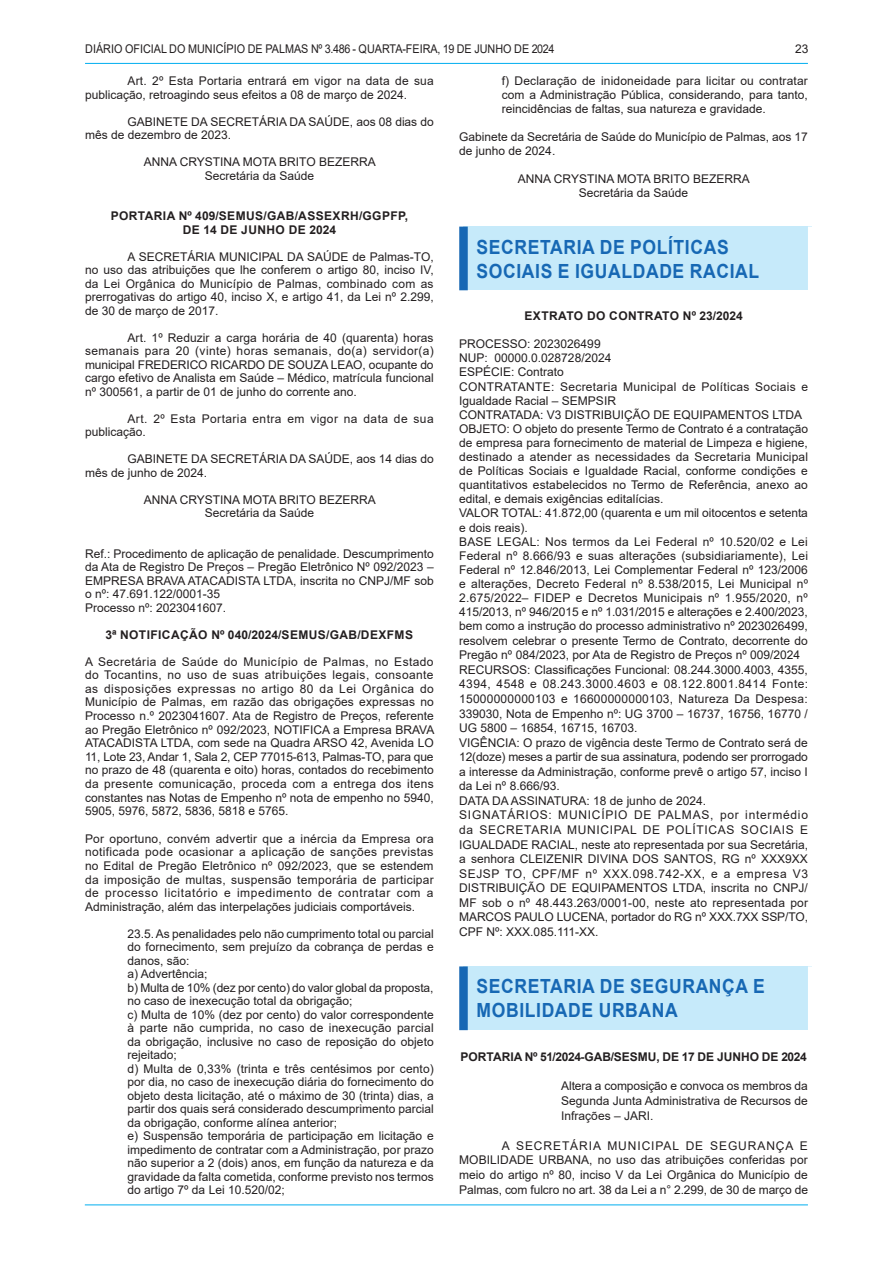
<style>
.page{position:relative;width:893px;height:1263px;background:#fff}
.page>*{position:absolute;margin:0;border:0;box-sizing:border-box;transform-origin:0 0}
.CHANCELA{font:700 19.5px/24px "Arial";letter-spacing:.035em;color:#1768b4;scale:.9 1}
.SEM_PARAGRAFO{font:12px/14.5px "Arial";color:#231f20;text-align:justify}
.NUMERAÇÃO{font:12px/13.5px "Arial";color:#231f20;text-align:justify}
.TEXTO{font:12px/13.5px "Arial";color:#231f20}
.ASSINATURA{font:12px "Arial";color:#231f20}
.TITULO{font:700 12px "Arial";letter-spacing:.035em;color:#231f20}
.EMENTA{font:12px/14.9px "Arial";color:#231f20;text-align:justify}
.SEM_PARAGRAFO-2{font:12px/14.1px "Arial";letter-spacing:.025em;color:#231f20}
.SEM_PARAGRAFO-3{font:12px "Arial";color:#231f20;scale:.9 1}
.TEXTO-2{font:12px/13.5px "Arial";letter-spacing:.035em;color:#231f20}
.TITULO-2{font:700 12px "Arial";color:#231f20}
</style>
<div class="page">
<hr style="left:85px;top:1204px;width:723px;height:1px;background:#00aeef">
<hr style="left:85px;top:63px;width:723px;height:1px;background:#00aeef">
<div style="left:463px;top:227px;width:349px;height:63px;background:#c6eafa"></div>
<div style="left:459px;top:227px;width:9px;height:63px;background:#1768b4"></div>
<div style="left:808px;top:227px;width:8px;height:63px;background:#fff"></div>
<div style="left:463px;top:966px;width:349px;height:64px;background:#c6eafa"></div>
<div style="left:459px;top:966px;width:9px;height:64px;background:#1768b4"></div>
<div style="left:808px;top:966px;width:8px;height:64px;background:#fff"></div>
<p class="SEM_PARAGRAFO-3" style="left:85px;top:40px;width:523px">DIÁRIO OFICIAL DO MUNICÍPIO DE PALMAS Nº 3.486 - QUARTA-FEIRA, 19 DE JUNHO DE 2024</p>
<p class="SEM_PARAGRAFO" style="left:795px;top:41px;width:15px">23</p>
<p class="TEXTO" style="left:85px;top:74px;width:350px;text-indent:43px">Art. 2º Esta Portaria entrará em vigor na data de sua publicação, retroagindo seus efeitos a 08 de março de 2024.</p>
<p class="TEXTO" style="left:85px;top:115px;width:350px;text-indent:43px">GABINETE DA SECRETÁRIA DA SAÚDE, aos 08 dias do mês de dezembro de 2023.</p>
<p class="ASSINATURA" style="left:144px;top:154px;width:234px">ANNA CRYSTINA MOTA BRITO BEZERRA</p>
<p class="ASSINATURA" style="left:205px;top:167px;width:111px">Secretária da Saúde</p>
<p class="TITULO" style="left:111px;top:208px;width:299px">PORTARIA Nº 409/SEMUS/GAB/ASSEXRH/GGPFP,</p>
<p class="TITULO" style="left:183px;top:221px;width:155px">DE 14 DE JUNHO DE 2024</p>
<p class="TEXTO" style="left:85px;top:250px;width:350px;text-align:justify;text-indent:43px">A SECRETÁRIA MUNICIPAL DA SAÚDE de Palmas-TO, no uso das atribuições que lhe conferem o artigo 80, inciso IV, da Lei Orgânica do Município de Palmas, combinado com as prerrogativas do artigo 40, inciso X, e artigo 41, da Lei nº 2.299, de 30 de março de 2017.</p>
<p class="TEXTO" style="left:85px;top:331px;width:350px;text-align:justify;text-indent:43px">Art. 1º Reduzir a carga horária de 40 (quarenta) horas semanais para 20 (vinte) horas semanais, do(a) servidor(a) municipal FREDERICO RICARDO DE SOUZA LEAO, ocupante do cargo efetivo de Analista em Saúde – Médico, matrícula funcional nº 300561, a partir de 01 de junho do corrente ano.</p>
<p class="TEXTO-2" style="left:85px;top:412px;width:350px;text-indent:43px">Art. 2º Esta Portaria entra em vigor na data de sua publicação.</p>
<p class="TEXTO" style="left:85px;top:452px;width:350px;text-indent:43px">GABINETE DA SECRETÁRIA DA SAÚDE, aos 14 dias do mês de junho de 2024.</p>
<p class="ASSINATURA" style="left:144px;top:491px;width:234px">ANNA CRYSTINA MOTA BRITO BEZERRA</p>
<p class="ASSINATURA" style="left:205px;top:505px;width:111px">Secretária da Saúde</p>
<p class="SEM_PARAGRAFO" style="left:85px;top:547px;width:350px;line-height:13.5px">Ref.: Procedimento de aplicação de penalidade. Descumprimento da Ata de Registro De Preços – Pregão Eletrônico Nº 092/2023 – EMPRESA BRAVA ATACADISTA LTDA, inscrita no CNPJ/MF sob o nº: 47.691.122/0001-35</p>
<p class="SEM_PARAGRAFO" style="left:85px;top:600px;width:143px">Processo nº: 2023041607.</p>
<p class="TITULO" style="left:105px;top:626px;width:309px">3ª NOTIFICAÇÃO Nº 040/2024/SEMUS/GAB/DEXFMS</p>
<p class="SEM_PARAGRAFO" style="left:85px;top:655px;width:351px;line-height:13.6px">A Secretária de Saúde do Município de Palmas, no Estado do Tocantins, no uso de suas atribuições legais, consoante as disposições expressas no artigo 80 da Lei Orgânica do Município de Palmas, em razão das obrigações expressas no Processo n.º 2023041607. Ata de Registro de Preços, referente ao Pregão Eletrônico nº 092/2023, NOTIFICA a Empresa BRAVA ATACADISTA LTDA, com sede na Quadra ARSO 42, Avenida LO 11, Lote 23, Andar 1, Sala 2, CEP 77015-613, Palmas-TO, para que no prazo de 48 (quarenta e oito) horas, contados do recebimento da presente comunicação, proceda com a entrega dos itens constantes nas Notas de Empenho nº nota de empenho no 5940, 5905, 5976, 5872, 5836, 5818 e 5765.</p>
<p class="SEM_PARAGRAFO" style="left:85px;top:832px;width:350px;line-height:13.5px">Por oportuno, convém advertir que a inércia da Empresa ora notificada pode ocasionar a aplicação de sanções previstas no Edital de Pregão Eletrônico nº 092/2023, que se estendem da imposição de multas, suspensão temporária de participar de processo licitatório e impedimento de contratar com a Administração, além das interpelações judiciais comportáveis.</p>
<p class="NUMERAÇÃO" style="left:128px;top:926px;width:308px">23.5. As penalidades pelo não cumprimento total ou parcial do fornecimento, sem prejuízo da cobrança de perdas e danos, são:</p>
<p class="NUMERAÇÃO" style="left:128px;top:967px;width:82px">a) Advertência;</p>
<p class="NUMERAÇÃO" style="left:128px;top:980px;width:307px">b) Multa de 10% (dez por cento) do valor global da proposta, no caso de inexecução total da obrigação;</p>
<p class="NUMERAÇÃO" style="left:128px;top:1007px;width:308px">c) Multa de 10% (dez por cento) do valor correspondente à parte não cumprida, no caso de inexecução parcial da obrigação, inclusive no caso de reposição do objeto rejeitado;</p>
<p class="NUMERAÇÃO" style="left:128px;top:1061px;width:308px">d) Multa de 0,33% (trinta e três centésimos por cento) por dia, no caso de inexecução diária do fornecimento do objeto desta licitação, até o máximo de 30 (trinta) dias, a partir dos quais será considerado descumprimento parcial da obrigação, conforme alínea anterior;</p>
<p class="NUMERAÇÃO" style="left:128px;top:1129px;width:308px">e) Suspensão temporária de participação em licitação e impedimento de contratar com a Administração, por prazo não superior a 2 (dois) anos, em função da natureza e da gravidade da falta cometida, conforme previsto nos termos do artigo 7º da Lei 10.520/02;</p>
<p class="NUMERAÇÃO" style="left:502px;top:74px;width:308px;line-height:14.1px">f) Declaração de inidoneidade para licitar ou contratar com a Administração Pública, considerando, para tanto, reincidências de faltas, sua natureza e gravidade.</p>
<p class="SEM_PARAGRAFO" style="left:459px;top:130px;width:350px;line-height:13.5px">Gabinete da Secretária de Saúde do Município de Palmas, aos 17 de junho de 2024.</p>
<p class="ASSINATURA" style="left:518px;top:170px;width:234px">ANNA CRYSTINA MOTA BRITO BEZERRA</p>
<p class="ASSINATURA" style="left:579px;top:184px;width:111px">Secretária da Saúde</p>
<p class="CHANCELA" style="left:477px;top:235px;width:316px">SECRETARIA DE POLÍTICAS<br>SOCIAIS E IGUALDADE RACIAL</p>
<p class="TITULO" style="left:525px;top:307px;width:220px">EXTRATO DO CONTRATO Nº 23/2024</p>
<p class="SEM_PARAGRAFO" style="left:459px;top:337px;width:143px">PROCESSO: 2023026499</p>
<p class="SEM_PARAGRAFO" style="left:459px;top:351px;width:154px">NUP: 00000.0.028728/2024</p>
<p class="SEM_PARAGRAFO" style="left:459px;top:365px;width:106px">ESPÉCIE: Contrato</p>
<p class="SEM_PARAGRAFO-2" style="left:459px;top:379px;width:350px">CONTRATANTE: Secretaria Municipal de Políticas Sociais e<br>Igualdade Racial – SEMPSIR</p>
<p class="SEM_PARAGRAFO" style="left:459px;top:407px;width:344px">CONTRATADA: V3 DISTRIBUIÇÃO DE EQUIPAMENTOS LTDA</p>
<p class="SEM_PARAGRAFO" style="left:459px;top:421px;width:350px;line-height:14.1px">OBJETO: O objeto do presente Termo de Contrato é a contratação de empresa para fornecimento de material de Limpeza e higiene, destinado a atender as necessidades da Secretaria Municipal de Políticas Sociais e Igualdade Racial, conforme condições e quantitativos estabelecidos no Termo de Referência, anexo ao edital, e demais exigências editalícias.</p>
<p class="SEM_PARAGRAFO" style="left:459px;top:506px;width:350px;line-height:14.1px">VALOR TOTAL: 41.872,00 (quarenta e um mil oitocentos e setenta e dois reais).</p>
<p class="SEM_PARAGRAFO" style="left:459px;top:534px;width:350px">BASE LEGAL: Nos termos da Lei Federal nº 10.520/02 e Lei Federal nº 8.666/93 e suas alterações (subsidiariamente), Lei Federal nº 12.846/2013, Lei Complementar Federal nº 123/2006 e alterações, Decreto Federal nº 8.538/2015, Lei Municipal nº 2.675/2022– FIDEP e Decretos Municipais nº 1.955/2020, nº 415/2013, nº 946/2015 e nº 1.031/2015 e alterações e 2.400/2023, bem como a instrução do processo administrativo nº 2023026499, resolvem celebrar o presente Termo de Contrato, decorrente do Pregão nº 084/2023, por Ata de Registro de Preços nº 009/2024</p>
<p class="SEM_PARAGRAFO" style="left:459px;top:662px;width:350px">RECURSOS: Classificações Funcional: 08.244.3000.4003, 4355, 4394, 4548 e 08.243.3000.4603 e 08.122.8001.8414 Fonte:<br>15000000000103 e 16600000000103, Natureza Da Despesa:<br>339030, Nota de Empenho nº: UG 3700 – 16737, 16756, 16770 / UG 5800 – 16854, 16715, 16703.</p>
<p class="SEM_PARAGRAFO" style="left:459px;top:735px;width:350px">VIGÊNCIA: O prazo de vigência deste Termo de Contrato será de 12(doze) meses a partir de sua assinatura, podendo ser prorrogado a interesse da Administração, conforme prevê o artigo 57, inciso I da Lei nº 8.666/93.</p>
<p class="SEM_PARAGRAFO" style="left:459px;top:793px;width:248px">DATA DA ASSINATURA: 18 de junho de 2024.</p>
<p class="SEM_PARAGRAFO" style="left:459px;top:808px;width:350px">SIGNATÁRIOS: MUNICÍPIO DE PALMAS, por intermédio da SECRETARIA MUNICIPAL DE POLÍTICAS SOCIAIS E IGUALDADE RACIAL, neste ato representada por sua Secretária, a senhora CLEIZENIR DIVINA DOS SANTOS, RG nº XXX9XX SEJSP TO, CPF/MF nº XXX.098.742-XX, e a empresa V3<br>DISTRIBUIÇÃO DE EQUIPAMENTOS LTDA, inscrita no CNPJ/ MF sob o nº 48.443.263/0001-00, neste ato representada por MARCOS PAULO LUCENA, portador do RG nº XXX.7XX SSP/TO, CPF Nº: XXX.085.111-XX.</p>
<p class="CHANCELA" style="left:477px;top:975px;width:322px">SECRETARIA DE SEGURANÇA E<br>MOBILIDADE URBANA</p>
<p class="TITULO-2" style="left:461px;top:1048px;width:348px">PORTARIA Nº 51/2024-GAB/SESMU, DE 17 DE JUNHO DE 2024</p>
<p class="EMENTA" style="left:561px;top:1079px;width:248px">Altera a composição e convoca os membros da Segunda Junta Administrativa de Recursos de Infrações – JARI.</p>
<p class="TEXTO" style="left:459px;top:1138px;width:350px;line-height:14.5px;text-align:justify;text-indent:43px">A SECRETÁRIA MUNICIPAL DE SEGURANÇA E MOBILIDADE URBANA, no uso das atribuições conferidas por meio do artigo nº 80, inciso V da Lei Orgânica do Município de Palmas, com fulcro no art. 38 da Lei a n° 2.299, de 30 de março de</p>
</div>
